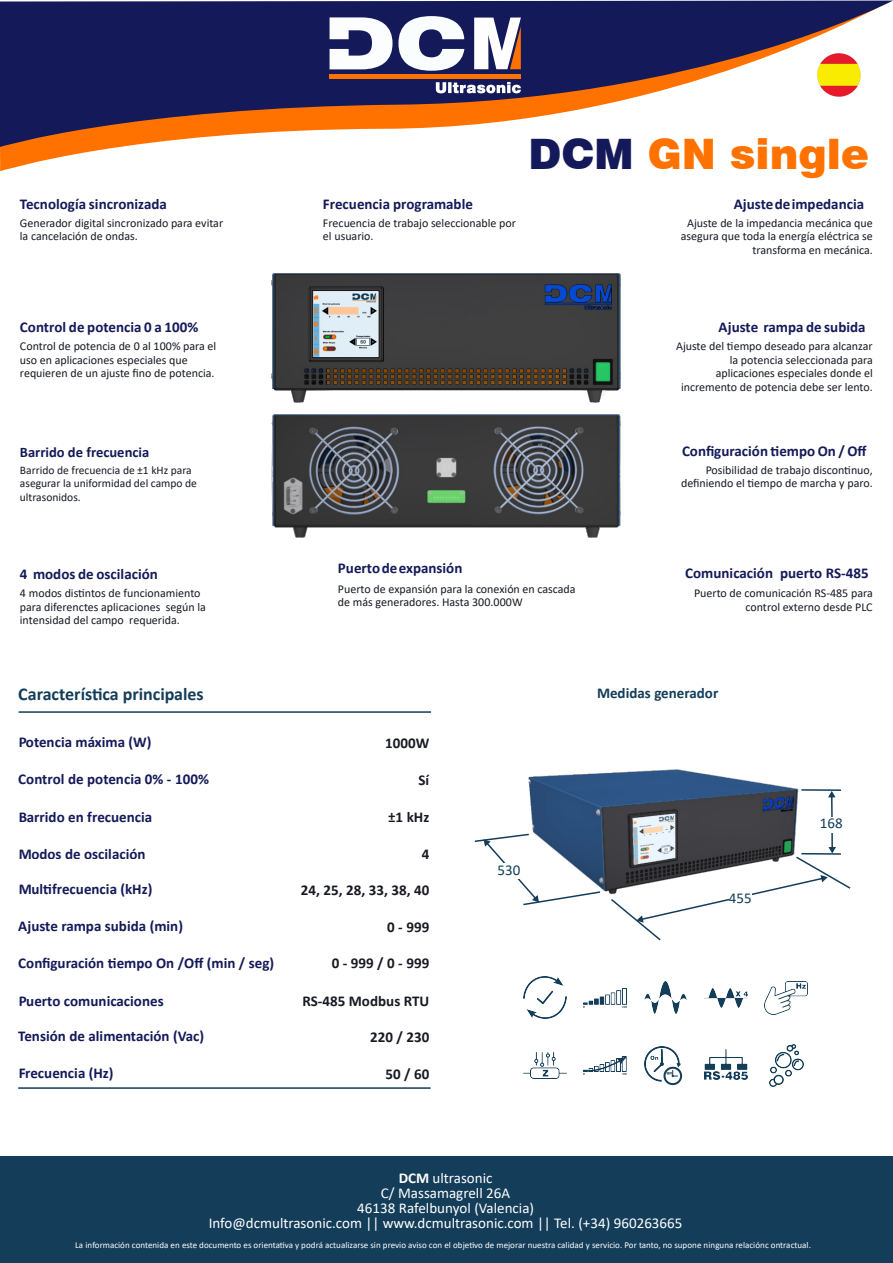
<style>
.page{position:relative;width:893px;height:1263px;background:#fff}
.page>*{position:absolute;margin:0;border:0;box-sizing:border-box;transform-origin:0 0}
.t1{font:900 42px "Swiss 721 BT";color:#ff7200}
.t2{font:700 18px "Calibri";letter-spacing:-.005em;color:#143d59}
.t3{font:700 15px "Calibri";letter-spacing:.005em;color:#141a59}
.t4{font:15px/15px "Calibri";color:#fff;text-align:center}
.t5{font:700 15px "Calibri";letter-spacing:.005em;color:#171a23}
.t6{font:700 15px "Calibri";letter-spacing:-.005em;color:#143d59}
.t7{font:15px "Calibri";letter-spacing:.005em;color:#143d59}
.t8{font:700 14.55px "Calibri";color:#141a59}
.t9{font:12px/13.5px "Calibri";color:#171a23}
.t10{font:11.55px/13.5px "Calibri";color:#171a23}
.t11{font:9px "Calibri";letter-spacing:.005em;color:#fff}
.s1{color:#141a59}
.s2{font-weight:700}
</style>
<div class="page">
<svg style="left:0;top:147px;width:119px;height:24px"></svg>
<svg style="left:0;top:1px;width:892px;height:146px;fill:#141a59"></svg>
<svg style="left:330px;top:17px;width:62px;height:52px"></svg>
<svg style="left:398px;top:16px;width:66px;height:55px"></svg>
<svg style="left:474px;top:18px;width:47px;height:51px"></svg>
<svg style="left:436px;top:82px;width:85px;height:11px"></svg>
<hr style="left:330px;top:74px;width:191px;height:4px;background:#ff7200">
<img style="left:818px;top:54px;width:42px;height:42px">
<div style="left:0;top:1157px;width:893px;height:106px;background:#143d59"></div>
<img style="left:271px;top:273px;width:349px;height:129px">
<img style="left:272px;top:414px;width:349px;height:124px">
<img style="left:528px;top:769px;width:271px;height:124px">
<svg style="left:474px;top:833px;width:128px;height:73px"></svg>
<svg style="left:609px;top:791px;width:242px;height:150px"></svg>
<hr style="left:801px;top:853px;width:40px;height:2px;background:#143d59">
<hr style="left:801px;top:789px;width:40px;height:2px;background:#143d59">
<img style="left:523px;top:976px;width:43px;height:43px">
<img style="left:584px;top:989px;width:42px;height:18px">
<img style="left:644px;top:982px;width:43px;height:32px">
<img style="left:705px;top:988px;width:42px;height:20px">
<img style="left:765px;top:982px;width:42px;height:32px">
<img style="left:523px;top:1053px;width:43px;height:25px">
<img style="left:584px;top:1056px;width:42px;height:18px">
<img style="left:644px;top:1046px;width:39px;height:40px">
<img style="left:705px;top:1049px;width:42px;height:30px">
<img style="left:769px;top:1044px;width:35px;height:43px">
<div style="left:497px;top:863px;width:23px;height:15px;background:#fff"></div>
<div style="left:729px;top:892px;width:23px;height:15px;background:#fff"></div>
<div style="left:820px;top:817px;width:23px;height:15px;background:#fff"></div>
<hr style="left:19px;top:711px;width:412px;height:2px;background:#143d59">
<hr style="left:18px;top:1087px;width:413px;height:2px;background:#143d59">
<p class="t3" style="left:20px;top:198px;width:149px">Tecnología sincronizada</p>
<p class="t9" style="left:20px;top:217px;width:205px">Generador digital sincronizado para evitar la cancelación de ondas.</p>
<p class="t3" style="left:20px;top:321px;width:180px">Control de potencia 0 a 100%</p>
<p class="t9" style="left:20px;top:340px;width:198px">Control de potencia de 0 al 100% para el uso en aplicaciones especiales que requieren de un ajuste fino de potencia.</p>
<p class="t8" style="left:20px;top:446px;width:131px">Barrido de frecuencia</p>
<p class="t10" style="left:20px;top:464px;width:179px">Barrido de frecuencia de ±1 kHz para asegurar la uniformidad del campo de ultrasonidos.</p>
<p class="t3" style="left:20px;top:568px;width:139px">4 modos de oscilación</p>
<p class="t9" style="left:20px;top:587px;width:187px">4 modos distintos de funcionamiento para diferenctes aplicaciones según la intensidad del campo requerida.</p>
<h2 class="t2" style="left:18px;top:687px;width:187px">Característica principales</h2>
<p class="t3" style="left:323px;top:198px;width:152px">Frecuencia programable</p>
<p class="t9" style="left:323px;top:217px;width:195px">Frecuencia de trabajo seleccionable por el usuario.</p>
<h1 class="t1" style="left:528px;top:128px;width:342px"><span class="s1">DCM</span> GN single</h1>
<p class="t3" style="left:734px;top:198px;width:132px">Ajustedeimpedancia</p>
<p class="t9" style="left:681px;top:217px;width:193px;text-align:right">Ajuste de la impedancia mecánica que asegura que toda la energía eléctrica se transforma en mecánica.</p>
<p class="t3" style="left:719px;top:321px;width:149px">Ajuste rampa de subida</p>
<p class="t9" style="left:676px;top:340px;width:198px;text-align:right">Ajuste del tiempo deseado para alcanzar la potencia seleccionada para aplicaciones especiales donde el incremento de potencia debe ser lento.</p>
<p class="t3" style="left:682px;top:445px;width:186px">Configuración tiempo On / Off</p>
<p class="t9" style="left:681px;top:464px;width:193px;text-align:right">Posibilidad de trabajo discontinuo, definiendo el tiempo de marcha y paro.</p>
<p class="t3" style="left:338px;top:561px;width:126px">Puertodeexpansión</p>
<p class="t9" style="left:338px;top:583px;width:239px">Puerto de expansión para la conexión en cascada de más generadores. Hasta 300.000W</p>
<p class="t3" style="left:685px;top:567px;width:185px">Comunicación puerto RS‐485</p>
<p class="t9" style="left:694px;top:587px;width:180px;text-align:right">Puerto de comunicación RS‐485 para control externo desde PLC</p>
<p class="t6" style="left:597px;top:687px;width:123px">Medidas generador</p>
<p class="t3" style="left:18px;top:735px;width:135px">Potencia máxima (W)</p>
<p class="t5" style="left:385px;top:737px;width:46px">1000W</p>
<p class="t3" style="left:18px;top:772px;width:192px">Control de potencia 0% ‐ 100%</p>
<p class="t5" style="left:419px;top:774px;width:12px">Sí</p>
<p class="t3" style="left:18px;top:811px;width:135px">Barrido en frecuencia</p>
<p class="t5" style="left:388px;top:811px;width:43px">±1 kHz</p>
<p class="t3" style="left:18px;top:847px;width:129px">Modos de oscilación</p>
<p class="t5" style="left:422px;top:847px;width:9px">4</p>
<p class="t3" style="left:18px;top:883px;width:136px">Multifrecuencia (kHz)</p>
<p class="t5" style="left:301px;top:883px;width:130px">24, 25, 28, 33, 38, 40</p>
<p class="t3" style="left:18px;top:919px;width:166px">Ajuste rampa subida (min)</p>
<p class="t5" style="left:387px;top:921px;width:44px">0 ‐ 999</p>
<p class="t3" style="left:18px;top:956px;width:257px">Configuración tiempo On /Off (min / seg)</p>
<p class="t5" style="left:332px;top:957px;width:99px">0‐999/0‐999</p>
<p class="t3" style="left:18px;top:995px;width:147px">Puerto comunicaciones</p>
<p class="t5" style="left:303px;top:995px;width:128px">RS‐485 Modbus RTU</p>
<p class="t3" style="left:18px;top:1030px;width:187px">Tensión de alimentación (Vac)</p>
<p class="t5" style="left:370px;top:1031px;width:61px">220 / 230</p>
<p class="t3" style="left:18px;top:1067px;width:97px">Frecuencia (Hz)</p>
<p class="t5" style="left:385px;top:1067px;width:45px">50 / 60</p>
<p class="t7" style="left:497px;top:863px;width:24px">530</p>
<p class="t7" style="left:729px;top:892px;width:24px">455</p>
<p class="t7" style="left:820px;top:817px;width:24px">168</p>
<p class="t4" style="left:209px;top:1172px;width:475px"><span class="s2">DCM</span> ultrasonic<br>C/ Massamagrell 26A<br>46138 Rafelbunyol (Valencia)<br>Info@dcmultrasonic.com || www.dcmultrasonic.com || Tel. (+34) 960263665</p>
<p class="t11" style="left:75px;top:1241px;width:737px">La información contenida en este documento es orientativa y podrá actualizarse sin previo aviso con el objetivo de mejorar nuestra calidad y servicio. Por tanto, no supone ninguna relaciónc ontractual.</p>
</div>
